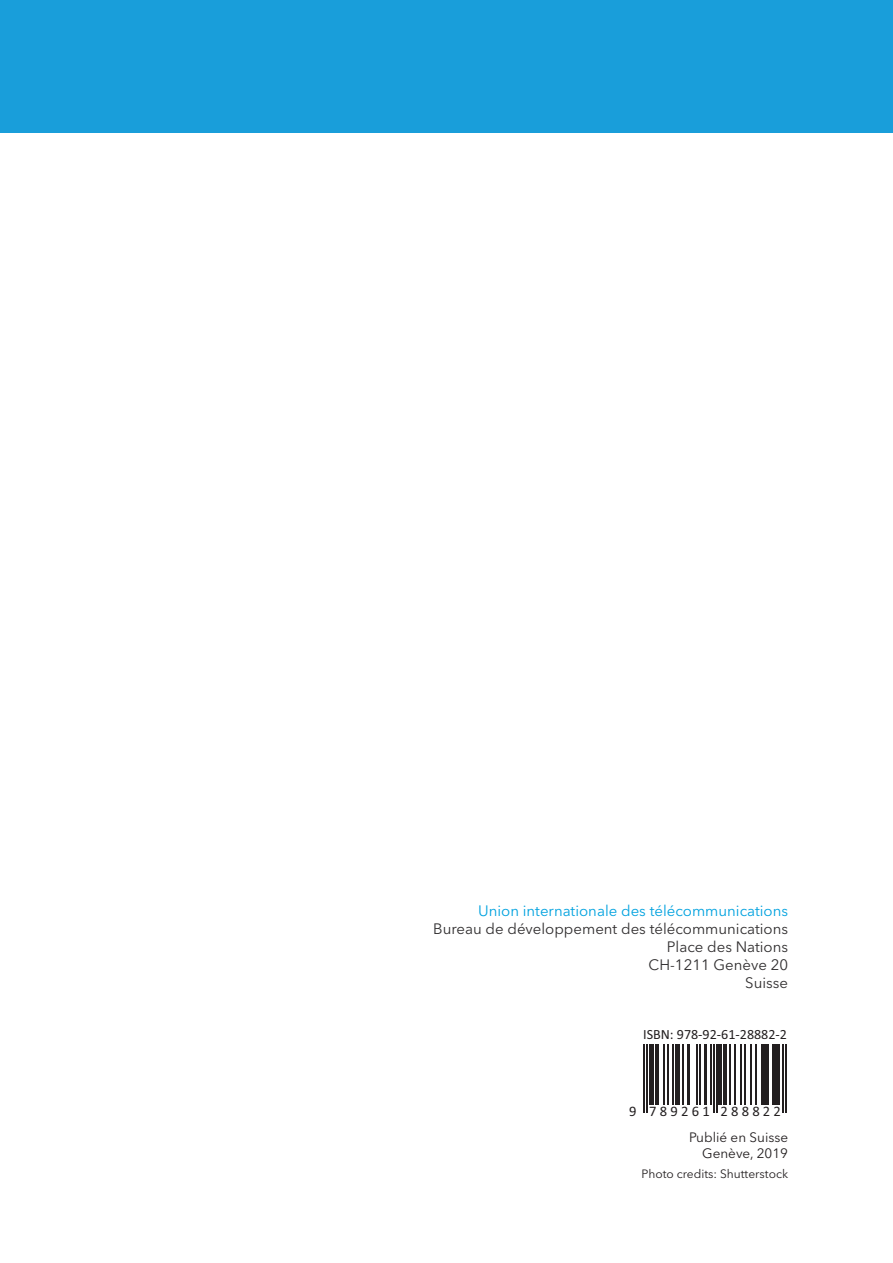
<style>
.page{position:relative;width:893px;height:1263px;background:#fff}
.page>*{position:absolute;margin:0;border:0;box-sizing:border-box;transform-origin:0 0}
.t1{font:15px/18px "Avenir Next LT Pro";color:#312f30;text-align:right}
.t2{font:14.55px "Calibri";letter-spacing:.22em;color:#231f20}
.t3{font:14.1px "Calibri";color:#231f20}
.t4{font:13.5px/16.2px "Avenir Next LT Pro";color:#231f20;text-align:right}
.t5{font:12px "Avenir Next LT Pro";color:#231f20}
.s1{color:#00a2df}
</style>
<div class="page">
<div style="left:0;top:0;width:893px;height:132px;background:#199eda"></div>
<hr style="left:643px;top:1044px;width:2px;height:68px;background:#231f20">
<hr style="left:646px;top:1044px;width:2px;height:68px;background:#231f20">
<div style="left:649px;top:1044px;width:5px;height:61px;background:#231f20"></div>
<hr style="left:655px;top:1044px;width:3px;height:61px;background:#231f20">
<hr style="left:663px;top:1044px;width:1px;height:61px;background:#231f20">
<hr style="left:667px;top:1044px;width:2px;height:61px;background:#231f20">
<hr style="left:672px;top:1044px;width:1px;height:61px;background:#231f20">
<hr style="left:675px;top:1044px;width:4px;height:61px;background:#231f20">
<hr style="left:683px;top:1044px;width:1px;height:61px;background:#231f20">
<hr style="left:687px;top:1044px;width:3px;height:61px;background:#231f20">
<hr style="left:696px;top:1044px;width:2px;height:61px;background:#231f20">
<hr style="left:699px;top:1044px;width:2px;height:61px;background:#231f20">
<hr style="left:704px;top:1044px;width:3px;height:61px;background:#231f20">
<hr style="left:710px;top:1044px;width:1px;height:61px;background:#231f20">
<hr style="left:713px;top:1044px;width:1px;height:68px;background:#231f20">
<hr style="left:716px;top:1044px;width:1px;height:68px;background:#231f20">
<hr style="left:719px;top:1044px;width:3px;height:61px;background:#231f20">
<hr style="left:723px;top:1044px;width:4px;height:61px;background:#231f20">
<hr style="left:729px;top:1044px;width:2px;height:61px;background:#231f20">
<hr style="left:734px;top:1044px;width:1px;height:61px;background:#231f20">
<hr style="left:740px;top:1044px;width:1px;height:61px;background:#231f20">
<hr style="left:745px;top:1044px;width:1px;height:61px;background:#231f20">
<hr style="left:751px;top:1044px;width:1px;height:61px;background:#231f20">
<hr style="left:755px;top:1044px;width:2px;height:61px;background:#231f20">
<hr style="left:761px;top:1044px;width:3px;height:61px;background:#231f20">
<hr style="left:766px;top:1044px;width:3px;height:61px;background:#231f20">
<hr style="left:772px;top:1044px;width:3px;height:61px;background:#231f20">
<hr style="left:776px;top:1044px;width:4px;height:61px;background:#231f20">
<hr style="left:782px;top:1044px;width:2px;height:68px;background:#231f20">
<hr style="left:786px;top:1044px;width:1px;height:68px;background:#231f20">
<p class="t1" style="left:433px;top:902px;width:356px"><span class="s1">Union internationale des télécommunications<br></span>Bureau de développement des télécommunications<br>Place des Nations<br>CH-1211 Genève 20<br>Suisse</p>
<p class="t3" style="left:643px;top:1025px;width:145px">ISBN: 978-92-61-28882-2</p>
<p class="t2" style="left:629px;top:1101px;width:153px">9 789261 288822</p>
<p class="t4" style="left:689px;top:1129px;width:100px">Publié en Suisse<br>Genève, 2019</p>
<p class="t5" style="left:641px;top:1166px;width:148px">Photo credits: Shutterstock</p>
</div>
